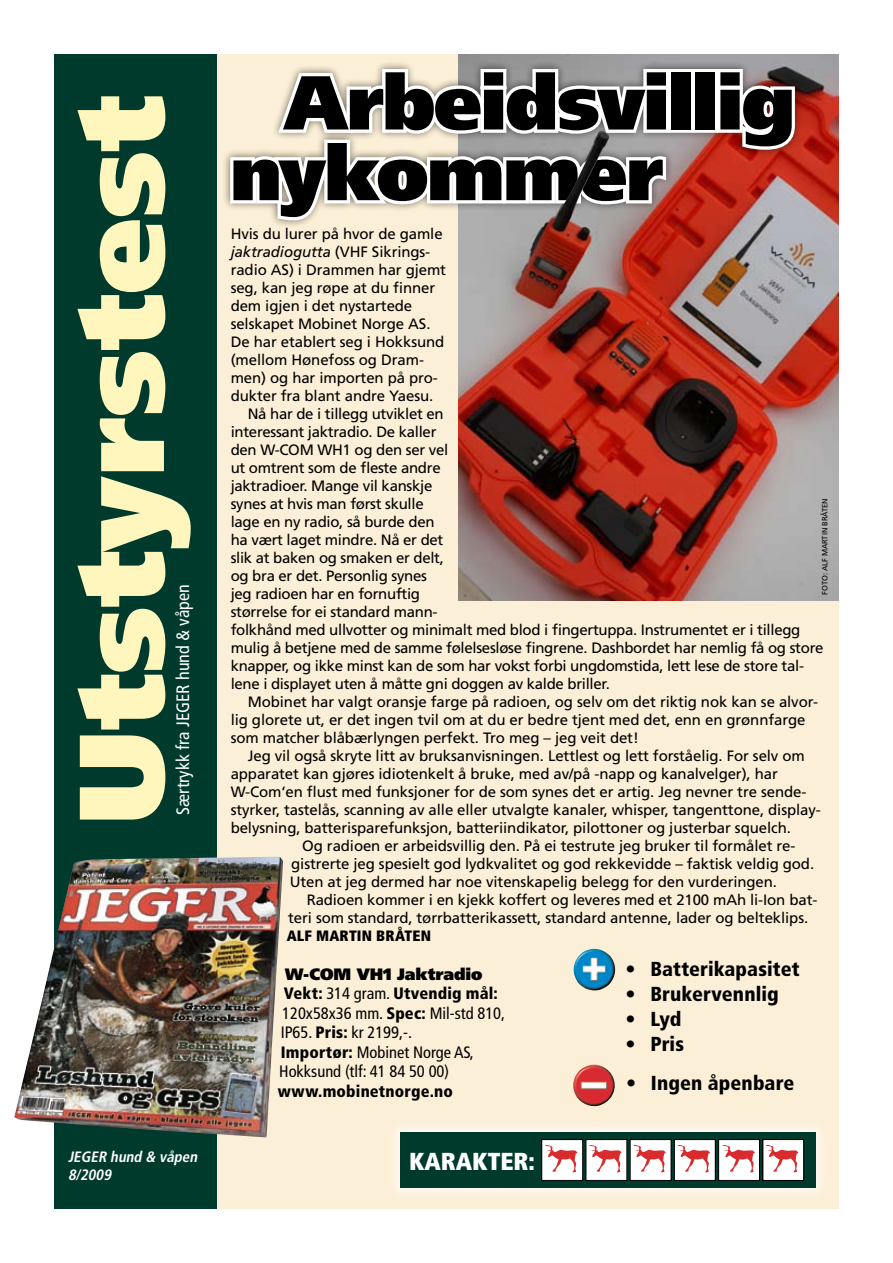
<style>
.page{position:relative;width:893px;height:1263px;background:#fff}
.page>*{position:absolute;margin:0;border:0;box-sizing:border-box;transform-origin:0 0}
.t1{font:900 120.6px "Frutiger LT Std";color:#fff6be}
.t2{font:900 76.2px/70.7px "Frutiger LT Std";letter-spacing:-.025em;color:#000}
.t3{font:900 condensed 24.6px "Frutiger LT Std";color:#fff}
.t4{font:900 condensed 20.25px "Frutiger LT Std";letter-spacing:.005em;color:#000}
.t5{font:condensed 18px "Frutiger LT Std";color:#fff}
.t6{font:condensed 16.5px/19.5px "Frutiger LT Std";color:#000}
.t7{font:900 condensed 16.5px "Frutiger LT Std";letter-spacing:.01em;color:#000}
.t8{font:15px "Frutiger LT Std";letter-spacing:-.005em;color:#000}
.t9{font:italic 15px "Frutiger LT Std";letter-spacing:-.005em;color:#000}
.t10{font:italic 700 condensed 15px/18px "Frutiger LT Std";color:#fff}
.t11{font:900 condensed 15px "Frutiger LT Std";letter-spacing:.02em;color:#000}
.t12{font:7.5px "Frutiger LT Std";letter-spacing:-.005em;color:#000}
.s1{font-style:normal}
.s2{font-weight:900;font-stretch:normal}
.s3{font-weight:900}
</style>
<div class="page">
<div style="left:202px;top:54px;width:637px;height:1155px;background:#fcefd7"></div>
<div style="left:54px;top:54px;width:163px;height:1155px;background:#003a2d"></div>
<div style="left:385px;top:1117px;width:443px;height:83px;background:#fff;opacity:.75"></div>
<div style="left:400px;top:1132px;width:416px;height:56px;background:#003a2d"></div>
<div style="left:542px;top:1139px;width:41px;height:41px;background:#fff"></div>
<svg style="left:545px;top:1145px;width:32px;height:27px"></svg>
<div style="left:541px;top:1139px;width:42px;height:42px;border:1px solid #000"></div>
<div style="left:586px;top:1139px;width:41px;height:41px;background:#fff"></div>
<svg style="left:589px;top:1145px;width:33px;height:27px"></svg>
<div style="left:586px;top:1139px;width:41px;height:42px;border:1px solid #000"></div>
<div style="left:630px;top:1139px;width:41px;height:41px;background:#fff"></div>
<svg style="left:633px;top:1145px;width:33px;height:27px"></svg>
<div style="left:630px;top:1139px;width:41px;height:42px;border:1px solid #000"></div>
<div style="left:674px;top:1139px;width:41px;height:41px;background:#fff"></div>
<svg style="left:677px;top:1145px;width:33px;height:27px"></svg>
<div style="left:674px;top:1139px;width:42px;height:42px;border:1px solid #000"></div>
<div style="left:719px;top:1139px;width:40px;height:41px;background:#fff"></div>
<svg style="left:722px;top:1145px;width:33px;height:27px"></svg>
<div style="left:718px;top:1139px;width:42px;height:42px;border:1px solid #000"></div>
<div style="left:763px;top:1139px;width:41px;height:41px;background:#fff"></div>
<div style="left:762px;top:1139px;width:42px;height:42px;border:1px solid #000"></div>
<img style="left:14px;top:856px;width:269px;height:281px">
<svg style="left:766px;top:1145px;width:32px;height:27px"></svg>
<img style="left:458px;top:54px;width:381px;height:546px">
<div style="left:222px;top:61px;width:581px;height:168px;background:#000;opacity:.55"></div>
<div style="left:668px;top:69px;width:26px;height:64px;border:7px solid #fff"></div>
<div style="left:692px;top:69px;width:26px;height:64px;border:7px solid #fff"></div>
<img style="left:714px;top:66px;width:84px;height:87px">
<svg style="left:227px;top:66px;width:445px;height:158px"></svg>
<img style="left:573px;top:949px;width:43px;height:42px">
<img style="left:550px;top:131px;width:60px;height:102px">
<img style="left:573px;top:1064px;width:42px;height:43px">
<h1 class="t1" style="left:48px;top:825px;width:732px;rotate:-90deg">Utstyrstest</h1>
<p class="t5" style="left:173px;top:814px;width:231px;rotate:-90deg">Særtrykk fra JEGER hund &amp; våpen</p>
<p class="t10" style="left:68px;top:1147px;width:134px">JEGER hund &amp; våpen<br>8/2009</p>
<h2 class="t2" style="left:230px;top:67px;width:567px;text-indent:54px">Arbeidsvillig nykommer</h2>
<p class="t8" style="left:231px;top:225px;width:214px">Hvis du lurer på hvor de gamle</p>
<p class="t9" style="left:231px;top:243px;width:201px">jaktradiogutta <span class="s1">(VHF Sikrings-</span></p>
<p class="t8" style="left:231px;top:261px;width:217px">radio AS) i Drammen har gjemt</p>
<p class="t8" style="left:231px;top:279px;width:206px">seg, kan jeg røpe at du finner</p>
<p class="t8" style="left:231px;top:297px;width:183px">dem igjen i det nystartede</p>
<p class="t8" style="left:231px;top:315px;width:201px">selskapet Mobinet Norge AS.</p>
<p class="t8" style="left:231px;top:333px;width:215px">De har etablert seg i Hokksund</p>
<p class="t8" style="left:231px;top:351px;width:195px">(mellom Hønefoss og Dram-</p>
<p class="t8" style="left:231px;top:369px;width:209px">men) og har importen på pro-</p>
<p class="t8" style="left:231px;top:387px;width:204px">dukter fra blant andre Yaesu.</p>
<p class="t8" style="left:248px;top:405px;width:198px">Nå har de i tillegg utviklet en</p>
<p class="t8" style="left:231px;top:423px;width:207px">interessant jaktradio. De kaller</p>
<p class="t8" style="left:231px;top:441px;width:219px">den W-COM WH1 og den ser vel</p>
<p class="t8" style="left:231px;top:459px;width:211px">ut omtrent som de fleste andre</p>
<p class="t8" style="left:231px;top:477px;width:203px">jaktradioer. Mange vil kanskje</p>
<p class="t8" style="left:231px;top:495px;width:195px">synes at hvis man først skulle</p>
<p class="t8" style="left:231px;top:513px;width:205px">lage en ny radio, så burde den</p>
<p class="t8" style="left:231px;top:531px;width:214px">ha vært laget mindre. Nå er det</p>
<p class="t8" style="left:231px;top:549px;width:215px">slik at baken og smaken er delt,</p>
<p class="t8" style="left:231px;top:567px;width:198px">og bra er det. Personlig synes</p>
<p class="t8" style="left:231px;top:585px;width:191px">jeg radioen har en fornuftig</p>
<p class="t8" style="left:231px;top:603px;width:208px">størrelse for ei standard mann-</p>
<p class="t8" style="left:231px;top:621px;width:571px">folkhånd med ullvotter og minimalt med blod i fingertuppa. Instrumentet er i tillegg</p>
<p class="t8" style="left:231px;top:639px;width:594px">mulig å betjene med de samme følelsesløse fingrene. Dashbordet har nemlig få og store</p>
<p class="t8" style="left:231px;top:657px;width:575px">knapper, og ikke minst kan de som har vokst forbi ungdomstida, lett lese de store tal-</p>
<p class="t8" style="left:231px;top:675px;width:381px">lene i displayet uten å måtte gni doggen av kalde briller.</p>
<p class="t8" style="left:248px;top:693px;width:572px">Mobinet har valgt oransje farge på radioen, og selv om det riktig nok kan se alvor-</p>
<p class="t8" style="left:231px;top:711px;width:576px">lig glorete ut, er det ingen tvil om at du er bedre tjent med det, enn en grønnfarge</p>
<p class="t8" style="left:231px;top:729px;width:410px">som matcher blåbærlyngen perfekt. Tro meg – jeg veit det!</p>
<p class="t8" style="left:248px;top:747px;width:559px">Jeg vil også skryte litt av bruksanvisningen. Lettlest og lett forståelig. For selv om</p>
<p class="t8" style="left:231px;top:765px;width:549px">apparatet kan gjøres idiotenkelt å bruke, med av/på -napp og kanalvelger), har</p>
<p class="t8" style="left:231px;top:783px;width:577px">W-Com‘en flust med funksjoner for de som synes det er artig. Jeg nevner tre sende-</p>
<p class="t8" style="left:231px;top:801px;width:592px">styrker, tastelås, scanning av alle eller utvalgte kanaler, whisper, tangenttone, display-</p>
<p class="t8" style="left:231px;top:819px;width:562px">belysning, batterisparefunksjon, batteriindikator, pilottoner og justerbar squelch.</p>
<p class="t8" style="left:302px;top:837px;width:495px">Og radioen er arbeidsvillig den. På ei testrute jeg bruker til formålet re-</p>
<p class="t8" style="left:291px;top:855px;width:524px">gistrerte jeg spesielt god lydkvalitet og god rekkevidde – faktisk veldig god.</p>
<p class="t8" style="left:290px;top:873px;width:489px">Uten at jeg dermed har noe vitenskapelig belegg for den vurderingen.</p>
<p class="t8" style="left:307px;top:891px;width:512px">Radioen kommer i en kjekk koffert og leveres med et 2100 mAh li-Ion bat-</p>
<p class="t8" style="left:288px;top:909px;width:521px">teri som standard, tørrbatterikassett, standard antenne, lader og belteklips.</p>
<p class="t11" style="left:287px;top:926px;width:146px">ALF MARTIN BRÅTEN</p>
<p class="t6" style="left:279px;top:964px;width:227px;text-indent:6px"><span class="s2">W-COM VH1 Jaktradio<br></span><span class="s3">Vekt:</span> 314 gram. <span class="s3">Utvendig mål:<br></span>120x58x36 mm. <span class="s3">Spec:</span> Mil-std 810,<br>IP65. <span class="s3">Pris:</span> kr 2199,-.<br><span class="s3">Importør:</span> Mobinet Norge AS,<br>Hokksund (tlf: 41 84 50 00)</p>
<p class="t7" style="left:278px;top:1081px;width:177px">www.mobinetnorge.no</p>
<p class="t12" style="left:821px;top:595px;width:98px;rotate:-90deg">Foto: ALF MARTIN BRÅTEN</p>
<h3 class="t4" style="left:626px;top:957px;width:175px">• Batterikapasitet</h3>
<h3 class="t4" style="left:626px;top:982px;width:155px">• Brukervennlig</h3>
<h3 class="t4" style="left:626px;top:1007px;width:57px">• Lyd</h3>
<h3 class="t4" style="left:626px;top:1031px;width:60px">• Pris</h3>
<h3 class="t4" style="left:626px;top:1071px;width:170px">• Ingen åpenbare</h3>
<h3 class="t3" style="left:409px;top:1146px;width:127px">KARAKTER:</h3>
</div>
